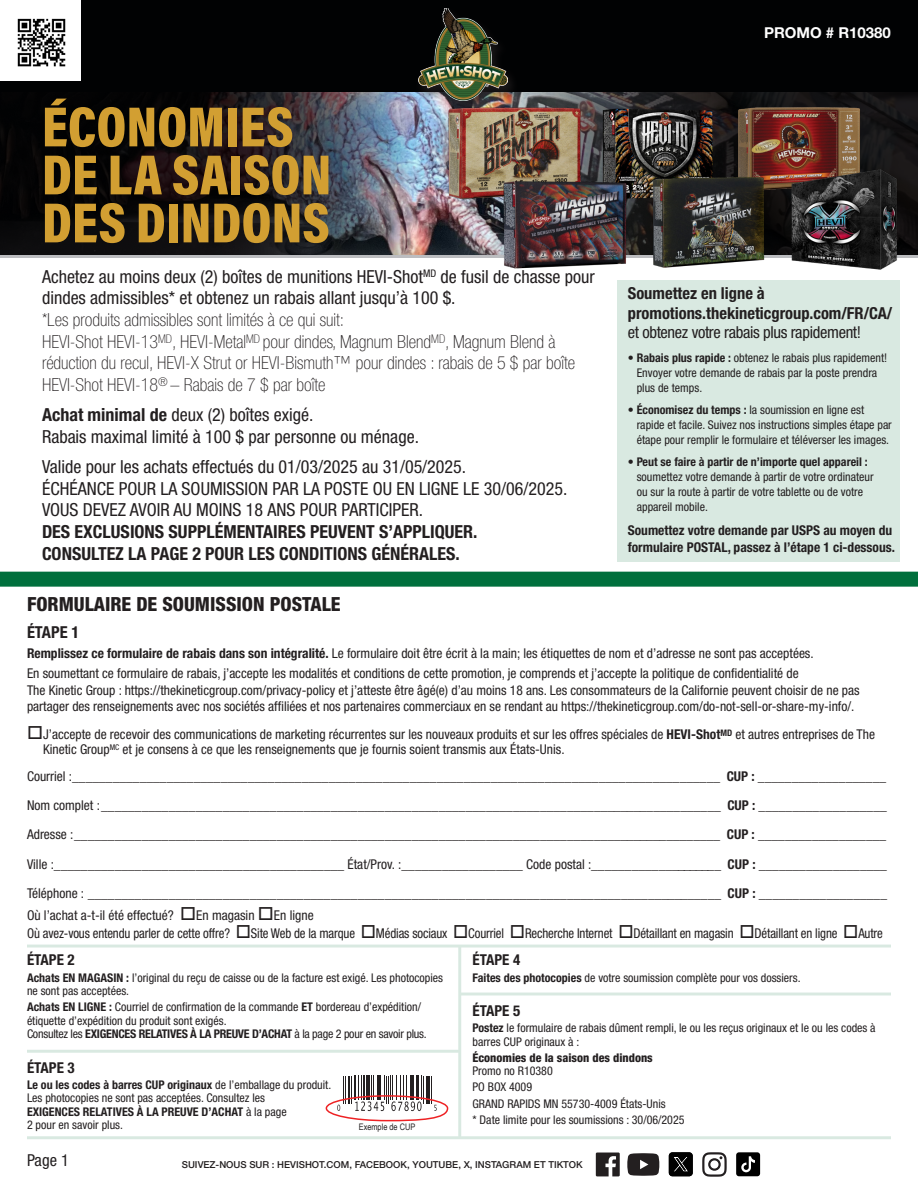
<style>
.page{position:relative;width:918px;height:1188px;background:#fff}
.page>*{position:absolute;margin:0;border:0;box-sizing:border-box;transform-origin:0 0}
.t1{font:900 57.3px/48px "Acumin Pro Cond";color:#d29f32}
.t2{font:800 condensed 19.5px "Helvetica Neue LT Std";color:#231f20}
.t3{font:100 condensed 18px/21.6px "Helvetica Neue LT Std";color:#231f20}
.t4{font:condensed 18px/21.6px "Helvetica Neue LT Std";color:#231f20}
.t5{font:700 condensed 16.5px/19.5px "Helvetica Neue LT Std";color:#231f20}
.t6{font:condensed 16.5px "Helvetica Neue LT Std";color:#231f20}
.t7{font:700 condensed 15px "Helvetica Neue LT Std";color:#231f20}
.t8{font:700 15px "Helvetica Neue LT Std";color:#fff}
.t9{font:condensed 13.5px/16.2px "Helvetica Neue LT Std";color:#231f20}
.t10{font:condensed 13.5px "Helvetica Neue LT Std";color:#231f20;scale:.95 1}
.t11{font:700 condensed 13.5px/17.2px "Helvetica Neue LT Std";color:#231f20}
.t12{font:condensed 12px/15px "Helvetica Neue LT Std";color:#231f20}
.t13{font:800 condensed 12px/13.5px "Helvetica Neue LT Std";color:#231f20}
.t14{font:500 9.6px "Helvetica Neue LT Std";color:#231f20}
.t15{font:9px "Arial Narrow";color:#231f20}
.s1{font-weight:400}
.s2{font-weight:700}
</style>
<div class="page">
<svg style="left:619px;top:91px;width:299px;height:164px;background:#151414"></svg>
<img style="left:0;top:91px;width:619px;height:164px">
<hr style="left:0;top:255px;width:918px;height:3px;background:#bcbdc0">
<div style="left:618px;top:280px;width:282px;height:282px;background:#d9e9e1"></div>
<div style="left:0;top:572px;width:918px;height:15px;background:#006f3c"></div>
<hr style="left:27px;top:945px;width:864px;height:3px;background:#006f3c">
<hr style="left:27px;top:1136px;width:864px;height:3px;background:#006f3c">
<hr style="left:458px;top:947px;width:3px;height:191px;background:#006f3c">
<hr style="left:27px;top:1050px;width:432px;height:3px;background:#006f3c">
<hr style="left:460px;top:993px;width:431px;height:3px;background:#006f3c">
<hr style="left:426px;top:1076px;width:2px;height:27px;background:#231f20">
<svg style="left:337px;top:1076px;width:87px;height:35px"></svg>
<svg style="left:430px;top:1076px;width:7px;height:35px"></svg>
<div style="left:326px;top:1095px;width:122px;height:26px;border:2px solid #ee2123;border-radius:50%"></div>
<div style="left:0;top:0;width:918px;height:91px;background:#010203"></div>
<div style="left:0;top:0;width:81px;height:81px;background:#fff"></div>
<img style="left:17px;top:18px;width:49px;height:49px">
<div style="left:414px;top:7px;width:105px;height:108px;background:#231f20;opacity:.75"></div>
<img style="left:418px;top:9px;width:90px;height:92px">
<svg style="left:702px;top:1152px;width:25px;height:25px"></svg>
<svg style="left:627px;top:1153px;width:32px;height:23px"></svg>
<svg style="left:596px;top:1153px;width:24px;height:23px"></svg>
<svg style="left:736px;top:1152px;width:24px;height:24px"></svg>
<svg style="left:669px;top:1152px;width:24px;height:24px"></svg>
<img style="left:447px;top:106px;width:135px;height:94px">
<img style="left:601px;top:106px;width:114px;height:94px">
<img style="left:501px;top:176px;width:128px;height:93px">
<img style="left:737px;top:107px;width:124px;height:85px">
<img style="left:789px;top:169px;width:109px;height:101px">
<img style="left:651px;top:176px;width:115px;height:92px">
<p class="t1" style="left:42px;top:101px;width:291px">ÉCONOMIES<br>DE LA SAISON<br>DES DINDONS</p>
<p class="t3" style="left:42px;top:266px;width:554px"><span class="s1">Achetez au moins deux (2) boîtes de munitions HEVI-Shot</span><sup>MD</sup> <span class="s1">de fusil de chasse pour dindes admissibles* et obtenez un rabais allant jusqu’à 100 $.<br></span>*Les produits admissibles sont limités à ce qui suit:<br>HEVI-Shot HEVI-13<sup>MD</sup>, HEVI-Metal<sup>MD</sup> pour dindes, Magnum Blend<sup>MD</sup>, Magnum Blend à réduction du recul, HEVI-X Strut or HEVI-Bismuth™ pour dindes : rabais de 5 $ par boîte HEVI-Shot HEVI-18<sup>®</sup> – Rabais de 7 $ par boîte</p>
<p class="t4" style="left:42px;top:404px;width:379px"><span class="s2">Achat minimal de</span> deux (2) boîtes exigé.<br>Rabais maximal limité à 100 $ par personne ou ménage.</p>
<p class="t4" style="left:42px;top:456px;width:527px">Valide pour les achats effectués du 01/03/2025 au 31/05/2025.<br>ÉCHÉANCE POUR LA SOUMISSION PAR LA POSTE OU EN LIGNE LE 30/06/2025.<br>VOUS DEVEZ AVOIR AU MOINS 18 ANS POUR PARTICIPER.<br><span class="s2">DES EXCLUSIONS SUPPLÉMENTAIRES PEUVENT S’APPLIQUER.<br>CONSULTEZ LA PAGE 2 POUR LES CONDITIONS GÉNÉRALES.</span></p>
<p class="t8" style="left:764px;top:23px;width:128px">PROMO # R10380</p>
<p class="t5" style="left:628px;top:284px;width:266px">Soumettez en ligne à promotions.thekineticgroup.com/FR/CA/ <span class="s1">et obtenez votre rabais plus rapidement!</span></p>
<p class="t12" style="left:637px;top:351px;width:252px;text-indent:-9px">• <span class="s2">Rabais plus rapide :</span> obtenez le rabais plus rapidement!<br>Envoyer votre demande de rabais par la poste prendra plus de temps.</p>
<p class="t12" style="left:637px;top:402px;width:257px;text-indent:-9px">• <span class="s2">Économisez du temps :</span> la soumission en ligne est rapide et facile. Suivez nos instructions simples étape par étape pour remplir le formulaire et téléverser les images.</p>
<p class="t12" style="left:637px;top:454px;width:239px;text-indent:-9px">• <span class="s2">Peut se faire à partir de n’importe quel appareil : </span>soumettez votre demande à partir de votre ordinateur ou sur la route à partir de votre tablette ou de votre appareil mobile.</p>
<p class="t11" style="left:628px;top:521px;width:269px">Soumettez votre demande par USPS au moyen du formulaire POSTAL, passez à l’étape 1 ci-dessous.</p>
<p class="t2" style="left:27px;top:592px;width:315px">FORMULAIRE DE SOUMISSION POSTALE</p>
<p class="t5" style="left:27px;top:622px;width:54px">ÉTAPE 1</p>
<p class="t9" style="left:27px;top:645px;width:788px"><span class="s2">Remplissez ce formulaire de rabais dans son intégralité.</span> Le formulaire doit être écrit à la main; les étiquettes de nom et d’adresse ne sont pas acceptées.</p>
<p class="t9" style="left:27px;top:665px;width:834px">En soumettant ce formulaire de rabais, j’accepte les modalités et conditions de cette promotion, je comprends et j’accepte la politique de confidentialité de<br>The Kinetic Group : https://thekineticgroup.com/privacy-policy et j’atteste être âgé(e) d’au moins 18 ans. Les consommateurs de la Californie peuvent choisir de ne pas partager des renseignements avec nos sociétés affiliées et nos partenaires commerciaux en se rendant au https://thekineticgroup.com/do-not-sell-or-share-my-info/.</p>
<p class="t9" style="left:43px;top:727px;width:834px;line-height:15px;text-indent:-16px">□J’accepte de recevoir des communications de marketing récurrentes sur les nouveaux produits et sur les offres spéciales de <span class="s2">HEVI-Shot</span><sup>MD</sup> et autres entreprises de The<br>Kinetic Group<sup>MC</sup> et je consens à ce que les renseignements que je fournis soient transmis aux États-Unis.</p>
<p class="t9" style="left:27px;top:768px;width:861px">Courriel :________________________________________________________________________________________________ <span class="s2">CUP :</span> ___________________</p>
<p class="t9" style="left:27px;top:797px;width:861px">Nom complet :____________________________________________________________________________________________ <span class="s2">CUP :</span> ___________________</p>
<p class="t9" style="left:27px;top:826px;width:861px">Adresse :________________________________________________________________________________________________ <span class="s2">CUP :</span> ___________________</p>
<p class="t9" style="left:27px;top:856px;width:862px">Ville :___________________________________________ État/Prov. :__________________ Code postal :____________________ <span class="s2">CUP :</span> ___________________</p>
<p class="t9" style="left:27px;top:885px;width:862px">Téléphone : ______________________________________________________________________________________________ <span class="s2">CUP :</span> ___________________</p>
<p class="t9" style="left:27px;top:907px;width:288px">Où l’achat a-t-il été effectué? □En magasin □En ligne</p>
<p class="t10" style="left:27px;top:925px;width:903px">Où avez-vous entendu parler de cette offre? □Site Web de la marque □Médias sociaux □Courriel □Recherche Internet □Détaillant en magasin □Détaillant en ligne □Autre</p>
<p class="t7" style="left:27px;top:951px;width:49px">ÉTAPE 2</p>
<p class="t12" style="left:27px;top:971px;width:418px;line-height:13.5px"><span class="s2">Achats EN MAGASIN :</span> l’original du reçu de caisse ou de la facture est exigé. Les photocopies ne sont pas acceptées.</p>
<p class="t12" style="left:27px;top:1000px;width:401px;line-height:13.5px"><span class="s2">Achats EN LIGNE :</span> Courriel de confirmation de la commande <span class="s2">ET</span> bordereau d’expédition/ étiquette d’expédition du produit sont exigés.<br>Consultez les <span class="s2">EXIGENCES RELATIVES À LA PREUVE D’ACHAT</span> à la page 2 pour en savoir plus.</p>
<p class="t7" style="left:27px;top:1058px;width:49px">ÉTAPE 3</p>
<p class="t12" style="left:27px;top:1078px;width:306px;line-height:13.5px"><span class="s2">Le ou les codes à barres CUP originaux</span> de l’emballage du produit.<br>Les photocopies ne sont pas acceptées. Consultez les<br><span class="s2">EXIGENCES RELATIVES À LA PREUVE D’ACHAT</span> à la page<br>2 pour en savoir plus.</p>
<p class="t7" style="left:472px;top:951px;width:49px">ÉTAPE 4</p>
<p class="t12" style="left:472px;top:970px;width:330px"><span class="s2">Faites des photocopies</span> de votre soumission complète pour vos dossiers.</p>
<p class="t7" style="left:472px;top:1001px;width:49px">ÉTAPE 5</p>
<p class="t12" style="left:472px;top:1021px;width:405px;line-height:13.5px"><span class="s2">Postez</span> le formulaire de rabais dûment rempli, le ou les reçus originaux et le ou les codes à barres CUP originaux à :</p>
<p class="t13" style="left:472px;top:1051px;width:182px">Économies de la saison des dindons<br><span class="s1">Promo no R10380</span></p>
<p class="t12" style="left:472px;top:1080px;width:61px">PO BOX 4009</p>
<p class="t12" style="left:472px;top:1096px;width:195px">GRAND RAPIDS MN 55730-4009 États-Unis</p>
<p class="t12" style="left:472px;top:1112px;width:214px">* Date limite pour les soumissions : 30/06/2025</p>
<p class="t15" style="left:359px;top:1120px;width:58px">Exemple de CUP</p>
<p class="t6" style="left:27px;top:1151px;width:43px">Page 1</p>
<p class="t14" style="left:182px;top:1159px;width:403px">SUIVEZ-NOUS SUR : HEVISHOT.COM, FACEBOOK, YOUTUBE, X, INSTAGRAM ET TIKTOK</p>
</div>
